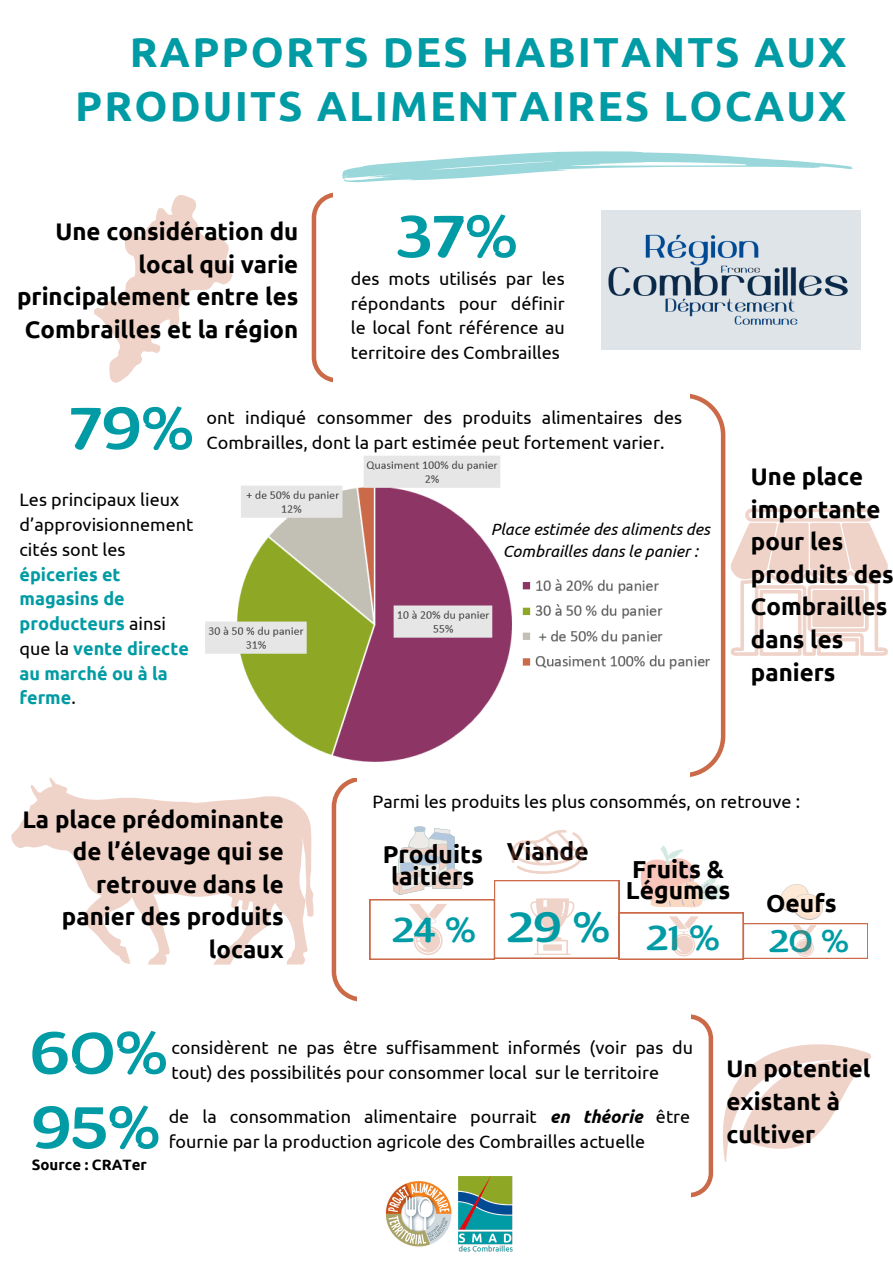
<style>
.page{position:relative;width:893px;height:1264px;background:#fff}
.page>*{position:absolute;margin:0;border:0;box-sizing:border-box;transform-origin:0 0}
.t1{font:60px "ZT Arturo";color:#009ba4}
.t2{font:42.75px "ZT Arturo";color:#009ba4}
.t3{font:700 42px/54px "Ubuntu";letter-spacing:.05em;color:#009ba4;text-align:right}
.t4{font:35.1px "ZT Arturo";color:#009ba4}
.t5{font:31.8px "ZT Arturo";color:#009ba4}
.t6{font:700 24.6px/21px "Ubuntu";color:#000}
.t7{font:700 24px/32.7px "Ubuntu";color:#000;text-align:right}
.t8{font:18px/24.8px "Ubuntu";color:#000;text-align:justify}
.t9{font:700 18px/24.8px "Ubuntu";color:#009ba4}
.t10{font:italic 16.35px/22.5px "Ubuntu";color:#000;text-align:center}
.t11{font:700 15px "Ubuntu";color:#000}
.s1{font-weight:400;color:#000}
.s2{font-weight:700;font-style:italic}
</style>
<div class="page">
<svg style="left:11px;top:777px;width:302px;height:187px;fill:#efd2c8"></svg>
<svg style="left:94px;top:195px;width:138px;height:188px"></svg>
<img style="left:602px;top:211px;width:258px;height:138px">
<svg style="left:312px;top:192px;width:21px;height:190px"></svg>
<svg style="left:723px;top:1044px;width:148px;height:118px"></svg>
<svg style="left:691px;top:1014px;width:22px;height:183px"></svg>
<svg style="left:342px;top:151px;width:511px;height:31px"></svg>
<svg style="left:331px;top:393px;width:556px;height:608px"></svg>
<div style="left:636px;top:376px;width:53px;height:411px;background:#fff"></div>
<img style="left:205px;top:433px;width:312px;height:344px">
<img style="left:514px;top:564px;width:198px;height:117px">
<img style="left:385px;top:1176px;width:127px;height:76px">
<p class="t3" style="left:75px;top:24px;width:772px">RAPPORTS DES HABITANTS AUX<br>PRODUITS ALIMENTAIRES LOCAUX</p>
<p class="t7" style="left:17px;top:215px;width:283px">Une considération du local qui varie principalement entre les<br>Combrailles et la région</p>
<p class="t1" style="left:397px;top:213px;width:122px">37%</p>
<p class="t8" style="left:351px;top:266px;width:215px">des mots utilisés par les répondants pour définir le local font référence au territoire des Combrailles</p>
<p class="t1" style="left:70px;top:405px;width:126px">79%</p>
<p class="t8" style="left:206px;top:405px;width:477px">ont indiqué consommer des produits alimentaires des<br>Combrailles, dont la part estimée peut fortement varier.</p>
<p class="t9" style="left:20px;top:487px;width:175px"><span class="s1">Les principaux lieux d’approvisionnement cités sont les </span>épiceries et magasins de producteurs <span class="s1">ainsi que la</span> vente directe au marché ou à la ferme<span class="s1">.</span></p>
<p class="t10" style="left:491px;top:517px;width:221px">Place estimée des aliments des<br>Combrailles dans le panier :</p>
<p class="t7" style="left:750px;top:459px;width:144px;text-align:left">Une place importante pour les produits des<br>Combrailles dans les paniers</p>
<p class="t7" style="left:22px;top:802px;width:263px">La place prédominante de l’élevage qui se retrouve dans le panier des produits locaux</p>
<p class="t8" style="left:372px;top:788px;width:429px">Parmi les produits les plus consommés, on retrouve :</p>
<p class="t6" style="left:382px;top:843px;width:102px;text-align:center">Produits laitiers</p>
<p class="t6" style="left:506px;top:840px;width:83px">Viande</p>
<p class="t4" style="left:393px;top:915px;width:84px">24 %</p>
<p class="t2" style="left:508px;top:910px;width:104px">29 %</p>
<p class="t6" style="left:626px;top:857px;width:106px">Fruits &amp;<br>Légumes</p>
<p class="t6" style="left:766px;top:892px;width:72px">Oeufs</p>
<p class="t4" style="left:647px;top:924px;width:75px">21 %</p>
<p class="t5" style="left:769px;top:929px;width:81px">20 %</p>
<p class="t1" style="left:31px;top:1029px;width:139px">60%</p>
<p class="t8" style="left:171px;top:1035px;width:523px">considèrent ne pas être suffisamment informés (voir pas du</p>
<p class="t8" style="left:171px;top:1060px;width:489px">tout) des possibilités pour consommer local sur le territoire</p>
<p class="t1" style="left:33px;top:1104px;width:130px">95%</p>
<p class="t11" style="left:32px;top:1155px;width:116px">Source : CRATer</p>
<p class="t8" style="left:169px;top:1104px;width:523px">de la consommation alimentaire pourrait <span class="s2">en théorie</span> être</p>
<p class="t8" style="left:169px;top:1128px;width:478px">fournie par la production agricole des Combrailles actuelle</p>
<p class="t7" style="left:726px;top:1052px;width:145px;text-align:left">Un potentiel existant à cultiver</p>
</div>
